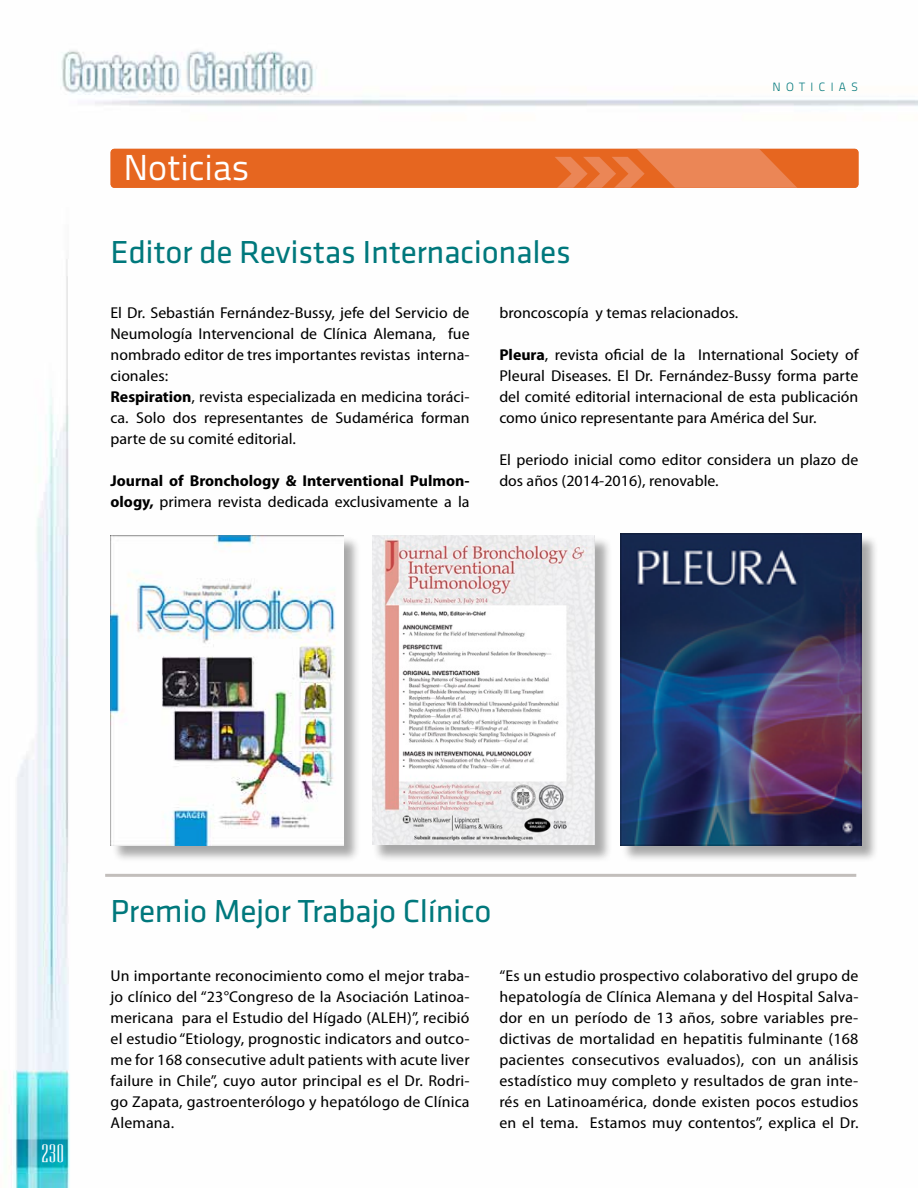
<style>
.page{position:relative;width:918px;height:1188px;background:#fff}
.page>*{position:absolute;margin:0;border:0;box-sizing:border-box;transform-origin:0 0}
.t1{font:36px "Titillium Text 14 L 400 wt";color:#fff}
.t2{font:33px "Klavika";letter-spacing:-.01em;color:#00787c}
.t3{font:21px "Ultra Condensed Sans Serif";color:#fff}
.t4{font:semi-condensed 15.75px/21px "Myriad Pro";color:#000;text-align:justify;scale:1.1 1}
.t5{font:700 semi-condensed 15.75px/21px "Myriad Pro";color:#000;scale:1.08 1}
.t6{font:12px "Titillium Text 14 L 250 wt";letter-spacing:.45em;color:#00787c}
.s1{font-weight:700}
.s2{font-weight:400}
</style>
<div class="page">
<img style="left:13px;top:50px;width:905px;height:1138px">
<div style="left:111px;top:149px;width:747px;height:39px;background:#e66620;border-radius:4px"></div>
<svg style="left:555px;top:149px;width:243px;height:39px"></svg>
<div style="left:112px;top:536px;width:249px;height:327px;background:#000;opacity:.34"></div>
<img style="left:111px;top:535px;width:233px;height:311px">
<div style="left:372px;top:536px;width:240px;height:326px;background:#000;opacity:.34"></div>
<img style="left:372px;top:536px;width:222px;height:309px">
<div style="left:621px;top:534px;width:258px;height:329px;background:#000;opacity:.34"></div>
<img style="left:621px;top:534px;width:241px;height:311px">
<hr style="left:105px;top:874px;width:751px;height:3px;background:#c2bebb">
<h1 class="t1" style="left:123px;top:146px;width:128px">Noticias</h1>
<h2 class="t2" style="left:111px;top:234px;width:462px">Editor de Revistas Internacionales</h2>
<p class="t6" style="left:772px;top:79px;width:87px">NOTICIAS</p>
<p class="t4" style="left:111px;top:302px;width:328px;text-align:left">El Dr. Sebastián Fernández-Bussy, jefe del Servicio de Neumología Intervencional de Clínica Alemana, fue nombrado editor de tres importantes revistas interna&shy;cionales:<br><span class="s1">Respiration</span>, revista especializada en medicina toráci&shy;ca. Solo dos representantes de Sudamérica forman parte de su comité editorial.</p>
<p class="t5" style="left:111px;top:470px;width:334px">Journal of Bronchology &amp; Interventional Pulmon&shy;ology, <span class="s2">primera revista dedicada exclusivamente a la</span></p>
<p class="t4" style="left:499px;top:302px;width:219px">broncoscopía y temas relacionados.</p>
<p class="t4" style="left:499px;top:344px;width:328px"><span class="s1">Pleura</span>, revista oficial de la International Society of Pleural Diseases. El Dr. Fernández-Bussy forma parte del comité editorial internacional de esta publicación como único representante para América del Sur.</p>
<p class="t4" style="left:499px;top:449px;width:328px">El periodo inicial como editor considera un plazo de dos años (2014-2016), renovable.</p>
<h3 class="t3" style="left:41px;top:1140px;width:25px">230</h3>
<h2 class="t2" style="left:111px;top:893px;width:382px">Premio Mejor Trabajo Clínico</h2>
<p class="t4" style="left:111px;top:965px;width:328px">Un importante reconocimiento como el mejor traba&shy;jo clínico del “23°Congreso de la Asociación Latinoa&shy;mericana para el Estudio del Hígado (ALEH)”, recibió el estudio “Etiology, prognostic indicators and outco&shy;me for 168 consecutive adult patients with acute liver failure in Chile”, cuyo autor principal es el Dr. Rodri&shy;go Zapata, gastroenterólogo y hepatólogo de Clínica Alemana.</p>
<p class="t4" style="left:499px;top:965px;width:328px">“Es un estudio prospectivo colaborativo del grupo de hepatología de Clínica Alemana y del Hospital Salva&shy;dor en un período de 13 años, sobre variables pre&shy;dictivas de mortalidad en hepatitis fulminante (168 pacientes consecutivos evaluados), con un análisis estadístico muy completo y resultados de gran inte&shy;rés en Latinoamérica, donde existen pocos estudios en el tema. Estamos muy contentos”, explica el Dr.</p>
</div>
